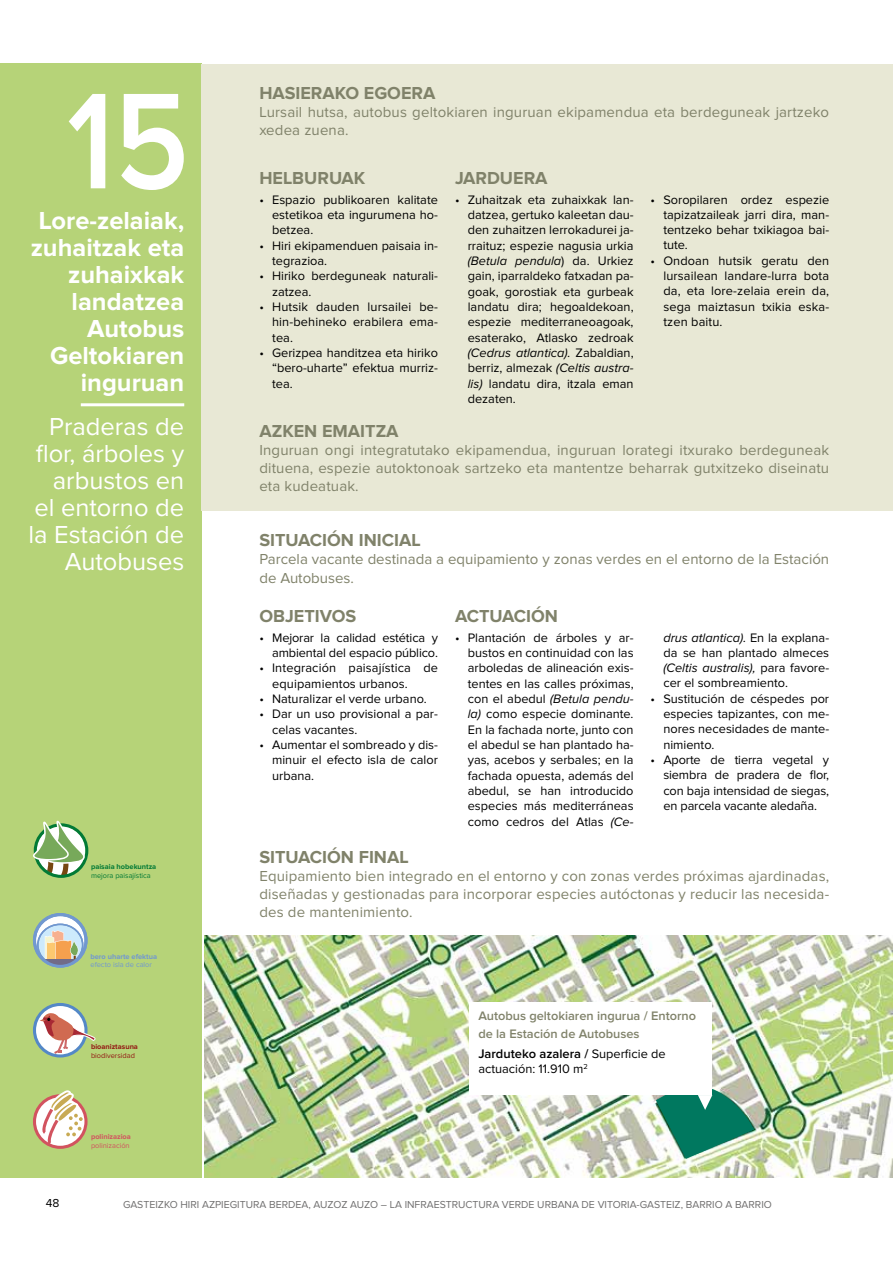
<style>
.page{position:relative;width:893px;height:1263px;background:#fff}
.page>*{position:absolute;margin:0;border:0;box-sizing:border-box;transform-origin:0 0}
.t1{font:600 141.45px "Proxima Nova";color:#fff;scale:.88 1}
.t2{font:700 25.5px/27px "Proxima Nova";color:#fff;text-align:right}
.t3{font:25.5px/27px "Proxima Nova";color:#fff;text-align:right}
.t4{font:700 18px "Proxima Nova";color:#80826a}
.t5{font:15px/18px "Proxima Nova";letter-spacing:.01em;color:#80826a;text-align:justify}
.t6{font:600 12.9px "Proxima Nova";color:#000}
.t7{font:12.75px/15.3px "Proxima Nova";color:#000;text-align:justify}
.t8{font:600 12.75px/18px "Proxima Nova";color:#80826a}
.t9{font:12px "Proxima Nova";color:#000}
.t10{font:10.5px "Proxima Nova";color:#706f6f}
.t11{font:7.35px "Proxima Nova";color:#027a36}
.t12{font:700 7.35px "Proxima Nova";color:#7198d0}
.t13{font:7.35px "Proxima Nova";color:#7198d0}
.t14{font:700 7.35px "Proxima Nova";color:#027a36}
.t15{font:700 7.35px "Proxima Nova";color:#941914}
.t16{font:7.35px "Proxima Nova";color:#941914}
.t17{font:700 7.35px "Proxima Nova";color:#d2535f}
.t18{font:7.35px "Proxima Nova";color:#d2535f}
.s1{font-style:italic}
.s2{font-weight:400;font-size:12.75px}
</style>
<div class="page">
<img style="left:204px;top:935px;width:689px;height:243px">
<div style="left:469px;top:1002px;width:243px;height:93px;background:#fff"></div>
<svg style="left:656px;top:1077px;width:98px;height:82px"></svg>
<div style="left:0;top:64px;width:201px;height:1114px;background:#b6d378"></div>
<div style="left:201px;top:64px;width:692px;height:446px;background:#e8e8d5"></div>
<hr style="left:81px;top:403px;width:103px;height:3px;background:#fff">
<svg style="left:33px;top:1090px;width:55px;height:59px"></svg>
<svg style="left:33px;top:1003px;width:63px;height:54px"></svg>
<svg style="left:33px;top:913px;width:55px;height:55px"></svg>
<svg style="left:33px;top:821px;width:55px;height:57px"></svg>
<h1 class="t1" style="left:67px;top:77px;width:140px">15</h1>
<h2 class="t2" style="left:31px;top:208px;width:155px">Lore-zelaiak, zuhaitzak eta zuhaixkak landatzea<br>Autobus<br>Geltokiaren inguruan</h2>
<h2 class="t3" style="left:28px;top:414px;width:157px">Praderas de flor, árboles y arbustos en el entorno de la Estación de<br>Autobuses</h2>
<p class="t14" style="left:91px;top:863px;width:67px">paisaia hobekuntza</p>
<p class="t11" style="left:91px;top:872px;width:61px">mejora paisajística</p>
<p class="t12" style="left:91px;top:953px;width:68px">bero uharte efektua</p>
<p class="t13" style="left:91px;top:962px;width:63px">efecto isla de calor</p>
<p class="t15" style="left:91px;top:1043px;width:48px">bioaniztasuna</p>
<p class="t16" style="left:91px;top:1052px;width:45px">biodiversidad</p>
<p class="t17" style="left:91px;top:1134px;width:41px">polinizazioa</p>
<p class="t18" style="left:91px;top:1142px;width:40px">polinización</p>
<h3 class="t4" style="left:259px;top:85px;width:178px">HASIERAKO EGOERA</h3>
<p class="t5" style="left:259px;top:104px;width:571px">Lursail hutsa, autobus geltokiaren inguruan ekipamendua eta berdeguneak jartzeko xedea zuena.</p>
<h3 class="t4" style="left:259px;top:170px;width:108px">HELBURUAK</h3>
<p class="t7" style="left:272px;top:193px;width:167px;text-indent:-13px">• Espazio publikoaren kalitate estetikoa eta ingurumena ho&shy;betzea.</p>
<p class="t7" style="left:272px;top:238px;width:167px;text-indent:-13px">• Hiri ekipamenduen paisaia in&shy;tegrazioa.</p>
<p class="t7" style="left:272px;top:269px;width:167px;text-indent:-13px">• Hiriko berdeguneak naturali&shy;zatzea.</p>
<p class="t7" style="left:272px;top:300px;width:167px;text-indent:-13px">• Hutsik dauden lursailei be&shy;hin-behineko erabilera ema&shy;tea.</p>
<p class="t7" style="left:272px;top:346px;width:167px;text-indent:-13px">• Gerizpea handitzea eta hiriko “bero-uharte” efektua murriz&shy;tea.</p>
<h3 class="t4" style="left:455px;top:170px;width:94px">JARDUERA</h3>
<p class="t7" style="left:468px;top:193px;width:167px;text-indent:-13px">• Zuhaitzak eta zuhaixkak lan&shy;datzea, gertuko kaleetan dau&shy;den zuhaitzen lerrokadurei ja&shy;rraituz; espezie nagusia urkia <span class="s1">(Betula pendula</span>) da. Urkiez gain, iparraldeko fatxadan pa&shy;goak, gorostiak eta gurbeak landatu dira; hegoaldekoan, espezie mediterraneoagoak, esaterako, Atlasko zedroak <span class="s1">(Cedrus atlantica).</span> Zabaldian, berriz, almezak <span class="s1">(Celtis austra&shy;lis)</span> landatu dira, itzala eman dezaten.</p>
<p class="t7" style="left:663px;top:192px;width:167px;text-indent:-13px">• Soropilaren ordez espezie tapizatzaileak jarri dira, man&shy;tentzeko behar txikiagoa bai&shy;tute.</p>
<p class="t7" style="left:663px;top:253px;width:167px;text-indent:-13px">• Ondoan hutsik geratu den lursailean landare-lurra bota da, eta lore-zelaia erein da, sega maiztasun txikia eska&shy;tzen baitu.</p>
<h3 class="t4" style="left:259px;top:423px;width:141px">AZKEN EMAITZA</h3>
<p class="t5" style="left:259px;top:442px;width:571px">Inguruan ongi integratutako ekipamendua, inguruan lorategi itxurako berdeguneak dituena, espezie autoktonoak sartzeko eta mantentze beharrak gutxitzeko diseinatu eta kudeatuak.</p>
<h3 class="t4" style="left:259px;top:532px;width:163px">SITUACIÓN INICIAL</h3>
<p class="t5" style="left:259px;top:551px;width:571px">Parcela vacante destinada a equipamiento y zonas verdes en el entorno de la Estación de Autobuses.</p>
<h3 class="t4" style="left:259px;top:608px;width:98px">OBJETIVOS</h3>
<p class="t7" style="left:259px;top:630px;width:180px;text-align:right">• Mejorar la calidad estética y ambiental del espacio público.</p>
<p class="t7" style="left:272px;top:661px;width:167px;text-indent:-13px">• Integración paisajística de equipamientos urbanos.</p>
<p class="t7" style="left:259px;top:692px;width:169px">• Naturalizar el verde urbano.</p>
<p class="t7" style="left:272px;top:707px;width:167px;text-indent:-13px">• Dar un uso provisional a par&shy;celas vacantes.</p>
<p class="t7" style="left:272px;top:738px;width:167px;text-indent:-13px">• Aumentar el sombreado y dis&shy;minuir el efecto isla de calor urbana.</p>
<h3 class="t4" style="left:455px;top:608px;width:105px">ACTUACIÓN</h3>
<p class="t7" style="left:468px;top:630px;width:167px;text-indent:-13px">• Plantación de árboles y ar&shy;bustos en continuidad con las arboledas de alineación exis&shy;tentes en las calles próximas, con el abedul <span class="s1">(Betula pendu&shy;la)</span> como especie dominante.<br>En la fachada norte, junto con el abedul se han plantado ha&shy;yas, acebos y serbales; en la fachada opuesta, además del abedul, se han introducido especies más mediterráneas como cedros del Atlas <span class="s1">(Ce-</span></p>
<p class="t7" style="left:663px;top:630px;width:167px"><span class="s1">drus atlantica).</span> En la explana&shy;da se han plantado almeces <span class="s1">(Celtis australis),</span> para favore&shy;cer el sombreamiento.</p>
<p class="t7" style="left:663px;top:691px;width:167px;text-indent:-13px">• Sustitución de céspedes por especies tapizantes, con me&shy;nores necesidades de mante&shy;nimiento.</p>
<p class="t7" style="left:663px;top:753px;width:167px;text-indent:-13px">• Aporte de tierra vegetal y siembra de pradera de flor, con baja intensidad de siegas, en parcela vacante aledaña.</p>
<h3 class="t4" style="left:259px;top:849px;width:151px">SITUACIÓN FINAL</h3>
<p class="t5" style="left:259px;top:867px;width:571px">Equipamiento bien integrado en el entorno y con zonas verdes próximas ajardinadas, diseñadas y gestionadas para incorporar especies autóctonas y reducir las necesida&shy;des de mantenimiento.</p>
<p class="t8" style="left:478px;top:1007px;width:219px">Autobus geltokiaren ingurua / Entorno de la Estación de Autobuses</p>
<p class="t6" style="left:478px;top:1047px;width:189px">Jarduteko azalera / <span class="s2">Superficie de</span></p>
<p class="t7" style="left:478px;top:1062px;width:111px">actuación: 11.910 m<sup>2</sup></p>
<p class="t9" style="left:46px;top:1198px;width:15px">48</p>
<p class="t10" style="left:123px;top:1199px;width:650px">GASTEIZKO HIRI AZPIEGITURA BERDEA, AUZOZ AUZO – LA INFRAESTRUCTURA VERDE URBANA DE VITORIA-GASTEIZ, BARRIO A BARRIO</p>
</div>
